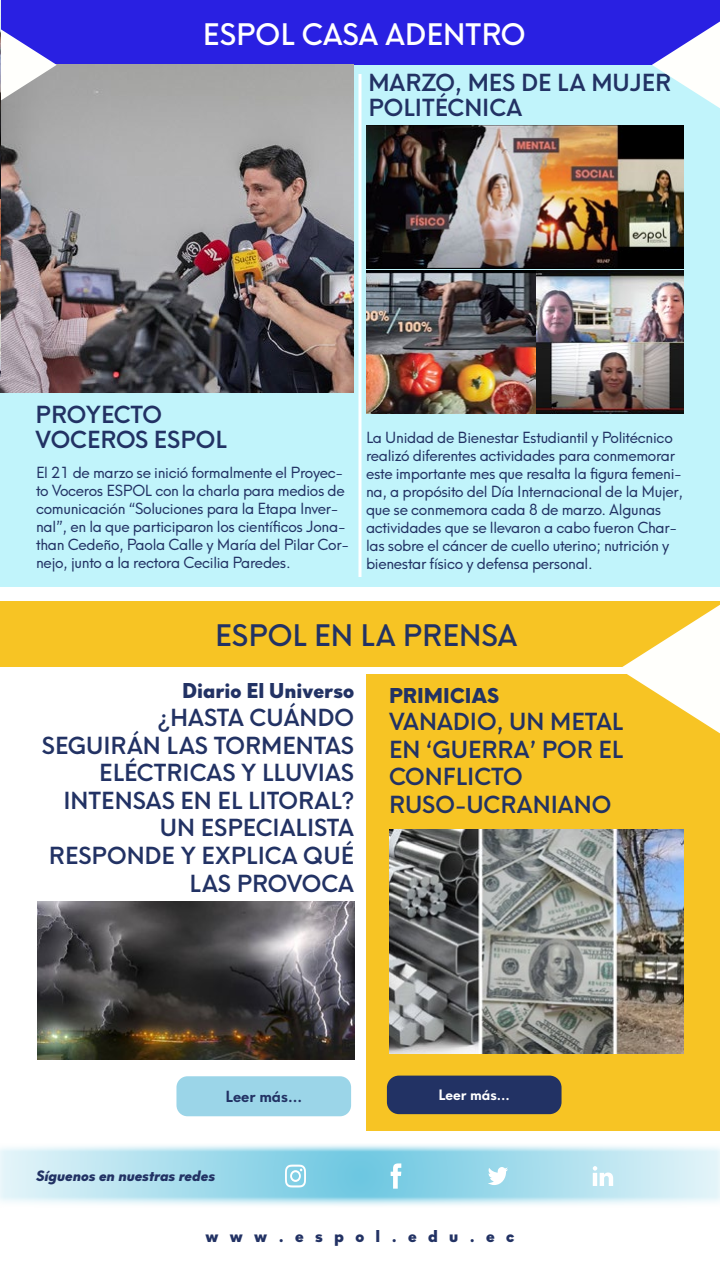
<style>
.page{position:relative;width:720px;height:1280px;background:#fff}
.page>*{position:absolute;margin:0;border:0;box-sizing:border-box;transform-origin:0 0}
.t1{font:500 29px "Neue Hans Kendrick";color:#fff}
.t2{font:500 29px "Neue Hans Kendrick";color:#223264}
.t3{font:600 23px/27.6px "Neue Hans Kendrick";color:#223264}
.t4{font:800 20px "Neue Hans Kendrick";color:#223264}
.t5{font:800 16px "Neue Hans Kendrick";letter-spacing:.71em;color:#223264}
.t6{font:15px/18px "Neue Hans Kendrick";letter-spacing:-.02em;color:#223264}
.t7{font:700 15px "Neue Hans Kendrick";color:#223264}
.t8{font:italic 800 14px "Neue Hans Kendrick";color:#223264}
.t9{font:700 14px "Neue Hans Kendrick";color:#fff}
</style>
<div class="page">
<div style="left:0;top:1136px;width:720px;height:73px;background:#fff;opacity:.75"></div>
<svg style="left:488px;top:1167px;width:20px;height:18px"></svg>
<svg style="left:391px;top:1163px;width:10px;height:26px"></svg>
<svg style="left:285px;top:1165px;width:21px;height:22px"></svg>
<svg style="left:593px;top:1166px;width:20px;height:20px"></svg>
<div style="left:0;top:62px;width:720px;height:524px;background:#c1f4fb"></div>
<div style="left:0;top:0;width:720px;height:65px;background:#2920e2"></div>
<img style="left:37px;top:901px;width:317px;height:159px">
<div style="left:176px;top:1076px;width:175px;height:40px;background:#9bd5e8;border-radius:11px"></div>
<img style="left:1px;top:65px;width:353px;height:328px">
<div style="left:366px;top:674px;width:354px;height:457px;background:#f7c424"></div>
<div style="left:387px;top:1076px;width:175px;height:38px;background:#223264;border-radius:12px"></div>
<div style="left:0;top:601px;width:720px;height:66px;background:#f7c424"></div>
<img style="left:366px;top:126px;width:318px;height:143px">
<svg style="left:622px;top:605px;width:98px;height:128px"></svg>
<img style="left:389px;top:829px;width:295px;height:225px">
<svg style="left:358px;top:74px;width:4px;height:503px;background:#effcfe"></svg>
<svg style="left:652px;top:21px;width:68px;height:87px"></svg>
<svg style="left:1px;top:29px;width:56px;height:72px"></svg>
<img style="left:366px;top:270px;width:170px;height:143px">
<img style="left:0;top:177px;width:1px;height:199px">
<img style="left:0;top:0;width:1px;height:199px">
<img style="left:536px;top:270px;width:148px;height:143px">
<h1 class="t1" style="left:203px;top:7px;width:324px">ESPOL CASA ADENTRO</h1>
<h2 class="t3" style="left:368px;top:67px;width:304px;line-height:25px">MARZO, MES DE LA MUJER<br>POLITÉCNICA</h2>
<h2 class="t3" style="left:36px;top:400px;width:193px;line-height:25px">PROYECTO<br>VOCEROS ESPOL</h2>
<p class="t6" style="left:36px;top:462px;width:314px">El 21 de marzo se inició formalmente el Proyec&shy;to Voceros ESPOL con la charla para medios de comunicación “Soluciones para la Etapa Inver&shy;nal”, en la que participaron los científicos Jona&shy;than Cedeño, Paola Calle y María del Pilar Cor&shy;nejo, junto a la rectora Cecilia Paredes.</p>
<p class="t6" style="left:366px;top:427px;width:319px">La Unidad de Bienestar Estudiantil y Politécnico realizó diferentes actividades para conmemorar este importante mes que resalta la figura femeni&shy;na, a propósito del Día Internacional de la Mujer, que se conmemora cada 8 de marzo. Algunas actividades que se llevaron a cabo fueron Char&shy;las sobre el cáncer de cuello uterino; nutrición y bienestar físico y defensa personal.</p>
<h1 class="t2" style="left:215px;top:609px;width:304px">ESPOL EN LA PRENSA</h1>
<h3 class="t4" style="left:182px;top:680px;width:173px">Diario El Universo</h3>
<h2 class="t3" style="left:42px;top:701px;width:314px;text-align:right">¿HASTA CUÁNDO<br>SEGUIRÁN LAS TORMENTAS<br>ELÉCTRICAS Y LLUVIAS<br>INTENSAS EN EL LITORAL?<br>UN ESPECIALISTA<br>RESPONDE Y EXPLICA QUÉ<br>LAS PROVOCA</h2>
<h3 class="t4" style="left:389px;top:684px;width:112px">PRIMICIAS</h3>
<h2 class="t3" style="left:389px;top:705px;width:236px">VANADIO, UN METAL<br>EN ‘GUERRA’ POR EL<br>CONFLICTO<br>RUSO-UCRANIANO</h2>
<p class="t7" style="left:225px;top:1083px;width:78px">Leer más...</p>
<p class="t9" style="left:438px;top:1081px;width:73px">Leer más...</p>
<p class="t8" style="left:36px;top:1168px;width:181px">Síguenos en nuestras redes</p>
<p class="t5" style="left:206px;top:1227px;width:310px">www.espol.edu.ec</p>
</div>
